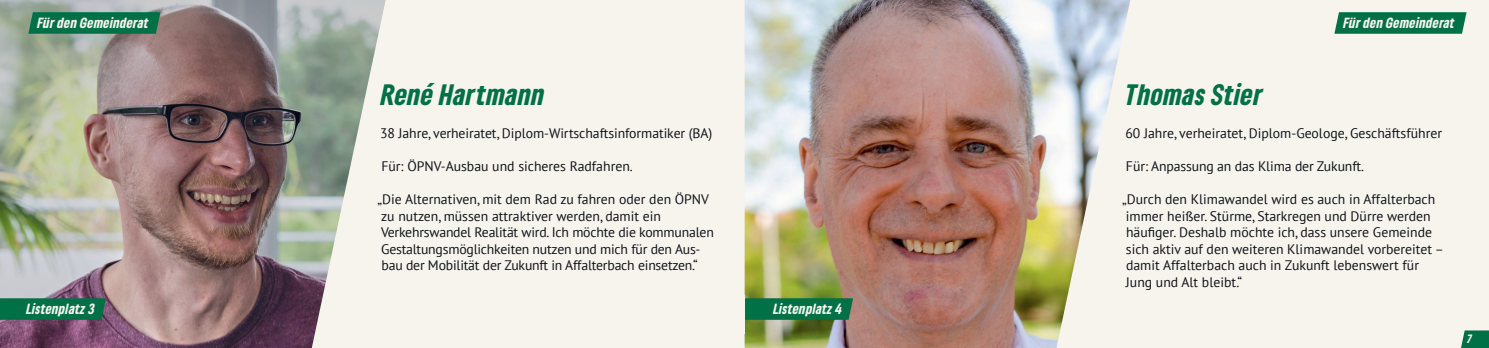
<style>
.page{position:relative;width:1489px;height:348px;background:#fff}
.page>*{position:absolute;margin:0;border:0;box-sizing:border-box;transform-origin:0 0}
.t1{font:italic 900 condensed 27.5px "Gruene Type";letter-spacing:.02em;color:#007047}
.t2{font:13.75px/16.5px "PT Sans";color:#101218}
.t3{font:italic 900 condensed 13.75px "Gruene Type";letter-spacing:.02em;color:#f6f4ed}
.t4{font:italic 900 condensed 11.25px "Gruene Type";color:#f6f4ed}
</style>
<div class="page">
<div style="left:0;top:0;width:744px;height:347px;background:#f6f4ed"></div>
<div style="left:744px;top:0;width:744px;height:347px;background:#f6f4ed"></div>
<svg style="left:1461px;top:330px;width:27px;height:17px"></svg>
<img style="left:744px;top:0;width:386px;height:347px">
<img style="left:0;top:0;width:385px;height:347px">
<svg style="left:0;top:298px;width:106px;height:21px;background:#046f48"></svg>
<svg style="left:744px;top:298px;width:109px;height:21px;background:#077249"></svg>
<svg style="left:28px;top:12px;width:132px;height:22px;background:#08724a"></svg>
<svg style="left:1334px;top:12px;width:132px;height:22px;background:#0d774f"></svg>
<p class="t3" style="left:38px;top:14px;width:113px">Für den Gemeinderat</p>
<p class="t3" style="left:1343px;top:14px;width:113px">Für den Gemeinderat</p>
<h1 class="t1" style="left:381px;top:76px;width:165px">René Hartmann</h1>
<h1 class="t1" style="left:1125px;top:76px;width:138px">Thomas Stier</h1>
<p class="t2" style="left:380px;top:124px;width:334px">38 Jahre, verheiratet, Diplom-Wirtschaftsinformatiker (BA)</p>
<p class="t2" style="left:381px;top:157px;width:253px">Für: ÖPNV-Ausbau und sicheres Radfahren.</p>
<p class="t2" style="left:377px;top:190px;width:338px">„Die Alternativen, mit dem Rad zu fahren oder den ÖPNV zu nutzen, müssen attraktiver werden, damit ein Verkehrswandel Realität wird. Ich möchte die kommunalen Gestaltungsmöglichkeiten nutzen und mich für den Aus&shy;bau der Mobilität der Zukunft in Affalterbach einsetzen.“</p>
<p class="t3" style="left:26px;top:299px;width:70px">Listenplatz 3</p>
<p class="t3" style="left:773px;top:299px;width:70px">Listenplatz 4</p>
<p class="t2" style="left:1125px;top:124px;width:318px">60 Jahre, verheiratet, Diplom-Geologe, Geschäftsführer</p>
<p class="t2" style="left:1125px;top:157px;width:239px">Für: Anpassung an das Klima der Zukunft.</p>
<p class="t2" style="left:1121px;top:190px;width:323px">„Durch den Klimawandel wird es auch in Affalterbach immer heißer. Stürme, Starkregen und Dürre werden häufiger. Deshalb möchte ich, dass unsere Gemeinde sich aktiv auf den weiteren Klimawandel vorbereitet – damit Affalterbach auch in Zukunft lebenswert für Jung und Alt bleibt.“</p>
<p class="t4" style="left:1467px;top:331px;width:6px">7</p>
</div>
